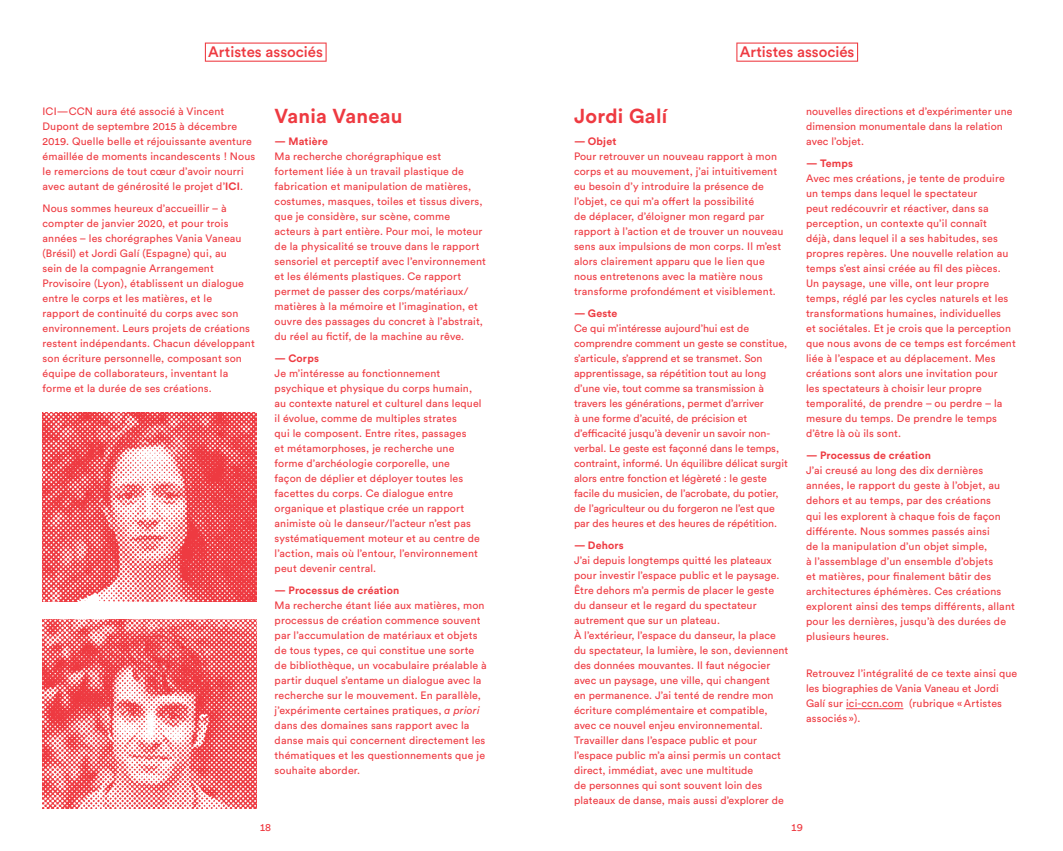
<style>
.page{position:relative;width:1063px;height:851px;background:#fff}
.page>*{position:absolute;margin:0;border:0;box-sizing:border-box;transform-origin:0 0}
.t1{font:700 20px "Circular Std";letter-spacing:.015em;color:#ee3a41}
.t2{font:500 15px "Circular Std";color:#ee3a41}
.t3{font:10.62px/15px "Circular Std";letter-spacing:.015em;color:#ee3a41}
.t4{font:700 10.62px "Circular Std";letter-spacing:.015em;color:#ee3a41}
.s1{font-weight:700}
.s2{font-style:italic}
</style>
<div class="page">
<svg style="left:205px;top:43px;width:122px;height:19px"></svg>
<svg style="left:736px;top:43px;width:122px;height:19px"></svg>
<hr style="left:846px;top:708px;width:57px;height:1px;background:#ee3a41">
<img style="left:43px;top:412px;width:214px;height:189px">
<img style="left:43px;top:619px;width:214px;height:189px">
<h2 class="t2" style="left:208px;top:43px;width:116px">Artistes associés</h2>
<h2 class="t2" style="left:740px;top:43px;width:116px">Artistes associés</h2>
<p class="t3" style="left:43px;top:104px;width:214px">ICI—CCN aura été associé à Vincent Dupont de septembre 2015 à décembre 2019. Quelle belle et réjouissante aventure émaillée de moments incandescents ! Nous le remercions de tout cœur d’avoir nourri avec autant de générosité le projet d’<span class="s1">ICI</span>.</p>
<p class="t3" style="left:43px;top:201px;width:214px">Nous sommes heureux d’accueillir – à compter de janvier 2020, et pour trois années – les chorégraphes Vania Vaneau (Brésil) et Jordi Galí (Espagne) qui, au<br>sein de la compagnie Arrangement Provisoire (Lyon), établissent un dialogue entre le corps et les matières, et le<br>rapport de continuité du corps avec son environnement. Leurs projets de créations restent indépendants. Chacun développant son écriture personnelle, composant son équipe de collaborateurs, inventant la forme et la durée de ses créations.</p>
<h1 class="t1" style="left:275px;top:103px;width:129px">Vania Vaneau</h1>
<p class="t4" style="left:275px;top:134px;width:55px">— Matière</p>
<p class="t3" style="left:275px;top:148px;width:213px">Ma recherche chorégraphique est fortement liée à un travail plastique de fabrication et manipulation de matières, costumes, masques, toiles et tissus divers, que je considère, sur scène, comme acteurs à part entière. Pour moi, le moteur de la physicalité se trouve dans le rapport sensoriel et perceptif avec l’environnement et les éléments plastiques. Ce rapport permet de passer des corps/matériaux/ matières à la mémoire et l’imagination, et ouvre des passages du concret à l’abstrait, du réel au fictif, de la machine au rêve.</p>
<p class="t4" style="left:275px;top:351px;width:46px">— Corps</p>
<p class="t3" style="left:275px;top:365px;width:209px">Je m’intéresse au fonctionnement psychique et physique du corps humain, au contexte naturel et culturel dans lequel il évolue, comme de multiples strates<br>qui le composent. Entre rites, passages<br>et métamorphoses, je recherche une forme d’archéologie corporelle, une<br>façon de déplier et déployer toutes les facettes du corps. Ce dialogue entre organique et plastique crée un rapport animiste où le danseur/l’acteur n’est pas systématiquement moteur et au centre de l’action, mais où l’entour, l’environnement peut devenir central.</p>
<p class="t4" style="left:275px;top:583px;width:126px">— Processus de création</p>
<p class="t3" style="left:275px;top:597px;width:214px">Ma recherche étant liée aux matières, mon processus de création commence souvent par l’accumulation de matériaux et objets de tous types, ce qui constitue une sorte de bibliothèque, un vocabulaire préalable à partir duquel s’entame un dialogue avec la recherche sur le mouvement. En parallèle, j’expérimente certaines pratiques, <span class="s2">a priori </span>dans des domaines sans rapport avec la danse mais qui concernent directement les thématiques et les questionnements que je souhaite aborder.</p>
<h1 class="t1" style="left:574px;top:103px;width:95px">Jordi Galí</h1>
<p class="t4" style="left:574px;top:134px;width:44px">— Objet</p>
<p class="t3" style="left:574px;top:148px;width:211px">Pour retrouver un nouveau rapport à mon corps et au mouvement, j’ai intuitivement eu besoin d’y introduire la présence de l’objet, ce qui m’a offert la possibilité<br>de déplacer, d’éloigner mon regard par rapport à l’action et de trouver un nouveau sens aux impulsions de mon corps. Il m’est alors clairement apparu que le lien que nous entretenons avec la matière nous transforme profondément et visiblement.</p>
<p class="t4" style="left:574px;top:306px;width:45px">— Geste</p>
<p class="t3" style="left:574px;top:320px;width:215px">Ce qui m’intéresse aujourd’hui est de comprendre comment un geste se constitue, s’articule, s’apprend et se transmet. Son apprentissage, sa répétition tout au long d’une vie, tout comme sa transmission à travers les générations, permet d’arriver<br>à une forme d’acuité, de précision et d’efficacité jusqu’à devenir un savoir non&shy;verbal. Le geste est façonné dans le temps, contraint, informé. Un équilibre délicat surgit alors entre fonction et légèreté : le geste facile du musicien, de l’acrobate, du potier, de l’agriculteur ou du forgeron ne l’est que par des heures et des heures de répétition.</p>
<p class="t4" style="left:574px;top:538px;width:51px">— Dehors</p>
<p class="t3" style="left:574px;top:552px;width:216px">J’ai depuis longtemps quitté les plateaux pour investir l’espace public et le paysage.<br>Être dehors m’a permis de placer le geste du danseur et le regard du spectateur autrement que sur un plateau.<br>À l’extérieur, l’espace du danseur, la place du spectateur, la lumière, le son, deviennent des données mouvantes. Il faut négocier avec un paysage, une ville, qui changent<br>en permanence. J’ai tenté de rendre mon écriture complémentaire et compatible, avec ce nouvel enjeu environnemental.<br>Travailler dans l’espace public et pour l’espace public m’a ainsi permis un contact direct, immédiat, avec une multitude<br>de personnes qui sont souvent loin des plateaux de danse, mais aussi d’explorer de</p>
<p class="t3" style="left:806px;top:104px;width:208px">nouvelles directions et d’expérimenter une dimension monumentale dans la relation avec l’objet.</p>
<p class="t4" style="left:806px;top:156px;width:48px">— Temps</p>
<p class="t3" style="left:806px;top:171px;width:211px">Avec mes créations, je tente de produire un temps dans lequel le spectateur<br>peut redécouvrir et réactiver, dans sa perception, un contexte qu’il connaît<br>déjà, dans lequel il a ses habitudes, ses propres repères. Une nouvelle relation au temps s’est ainsi créée au fil des pièces.<br>Un paysage, une ville, ont leur propre temps, réglé par les cycles naturels et les transformations humaines, individuelles<br>et sociétales. Et je crois que la perception que nous avons de ce temps est forcément liée à l’espace et au déplacement. Mes créations sont alors une invitation pour<br>les spectateurs à choisir leur propre temporalité, de prendre – ou perdre – la mesure du temps. De prendre le temps d’être là où ils sont.</p>
<p class="t4" style="left:806px;top:449px;width:126px">— Processus de création</p>
<p class="t3" style="left:806px;top:463px;width:210px">J’ai creusé au long des dix dernières années, le rapport du geste à l’objet, au dehors et au temps, par des créations<br>qui les explorent à chaque fois de façon différente. Nous sommes passés ainsi<br>de la manipulation d’un objet simple,<br>à l’assemblage d’un ensemble d’objets<br>et matières, pour finalement bâtir des architectures éphémères. Ces créations explorent ainsi des temps différents, allant pour les dernières, jusqu’à des durées de plusieurs heures.</p>
<p class="t3" style="left:806px;top:665px;width:213px">Retrouvez l’intégralité de ce texte ainsi que les biographies de Vania Vaneau et Jordi Galí sur ici-ccn.com (rubrique «Artistes associés »).</p>
<p class="t3" style="left:260px;top:819px;width:12px">18</p>
<p class="t3" style="left:792px;top:819px;width:13px">19</p>
</div>
